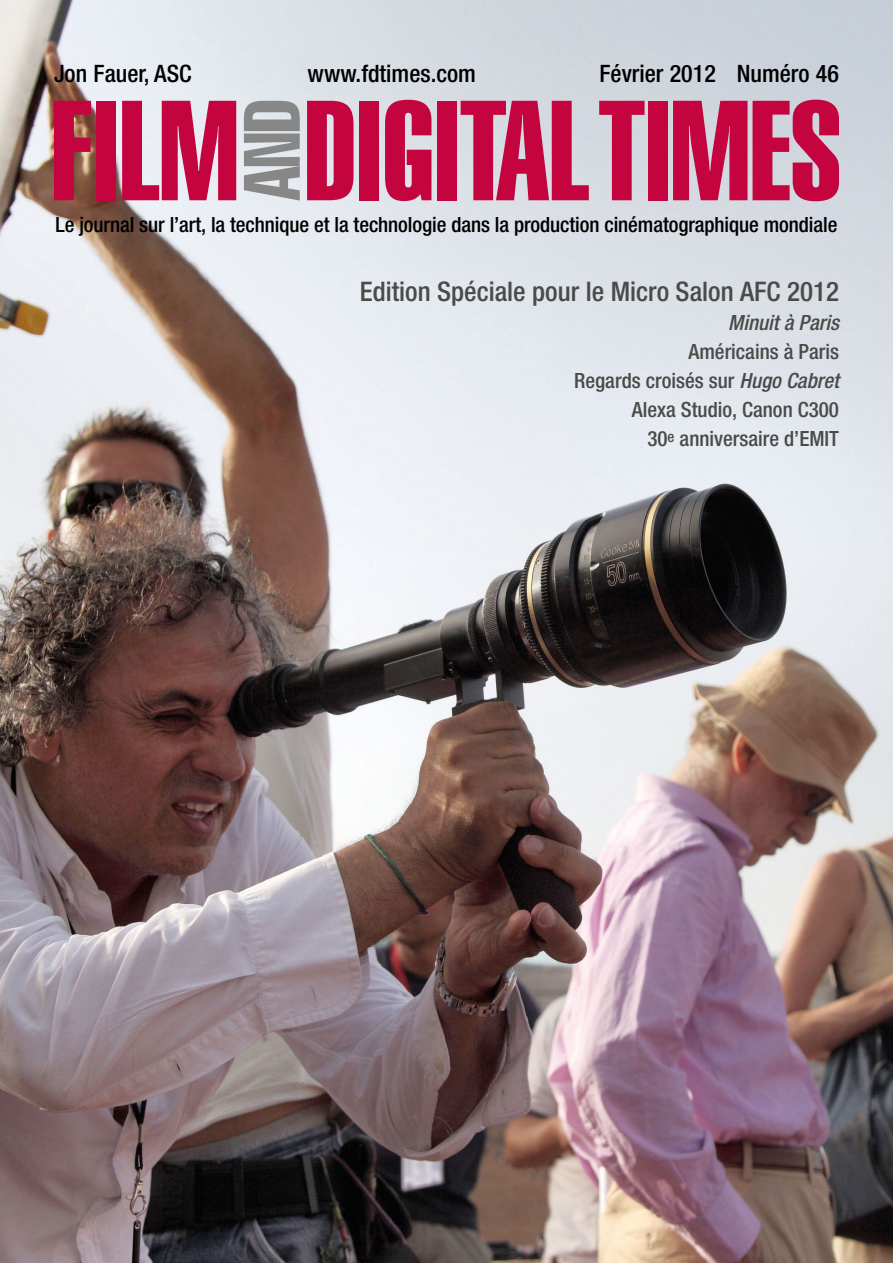
<style>
.page{position:relative;width:893px;height:1263px;background:#fff}
.page>*{position:absolute;margin:0;border:0;box-sizing:border-box;transform-origin:0 0}
.t1{font:500 condensed 27px "Helvetica Neue LT Std";color:#4a4a49}
.t2{font:500 condensed 24px "Helvetica Neue LT Std";color:#000}
.t3{font:500 condensed 21px "Helvetica Neue LT Std";letter-spacing:-.005em;color:#000}
.t4{font:500 condensed 21px/29.1px "Helvetica Neue LT Std";color:#4a4a49;text-align:right}
.t5{font:italic 500 condensed 21px "Helvetica Neue LT Std";color:#4a4a49}
.s1{font-style:italic}
</style>
<div class="page">
<img style="left:0;top:0;width:893px;height:1263px">
<svg style="left:54px;top:101px;width:37px;height:99px;background:#b32644"></svg>
<div style="left:96px;top:101px;width:20px;height:99px;background:#c4043f"></div>
<svg style="left:122px;top:101px;width:114px;height:99px;background:#ce4672"></svg>
<svg style="left:307px;top:101px;width:47px;height:99px;background:#c82558"></svg>
<div style="left:359px;top:101px;width:20px;height:99px;background:#c4043f"></div>
<svg style="left:385px;top:100px;width:46px;height:101px;background:#c83161"></svg>
<div style="left:437px;top:101px;width:20px;height:99px;background:#c4043f"></div>
<svg style="left:461px;top:101px;width:128px;height:99px;background:#cb547b"></svg>
<svg style="left:599px;top:101px;width:45px;height:99px;background:#cb6a8c"></svg>
<div style="left:648px;top:101px;width:20px;height:99px;background:#c4043f"></div>
<svg style="left:673px;top:100px;width:166px;height:101px;background:#c73d6a"></svg>
<svg style="left:244px;top:101px;width:56px;height:100px;background:#a4a5a7"></svg>
<p class="t2" style="left:54px;top:60px;width:139px">Jon Fauer, ASC</p>
<p class="t2" style="left:308px;top:60px;width:170px">www.fdtimes.com</p>
<p class="t2" style="left:599px;top:60px;width:241px">Février 2012 Numéro 46</p>
<p class="t3" style="left:56px;top:212px;width:783px">Le journal sur l’art, la technique et la technologie dans la production cinématographique mondiale</p>
<p class="t1" style="left:360px;top:275px;width:481px">Edition Spéciale pour le Micro Salon AFC 2012</p>
<p class="t5" style="left:728px;top:310px;width:112px">Minuit à Paris</p>
<p class="t4" style="left:574px;top:337px;width:266px">Américains à Paris<br>Regards croisés sur <span class="s1">Hugo Cabret<br></span>Alexa Studio, Canon C300<br>30<sup>e</sup> anniversaire d’EMIT</p>
</div>
